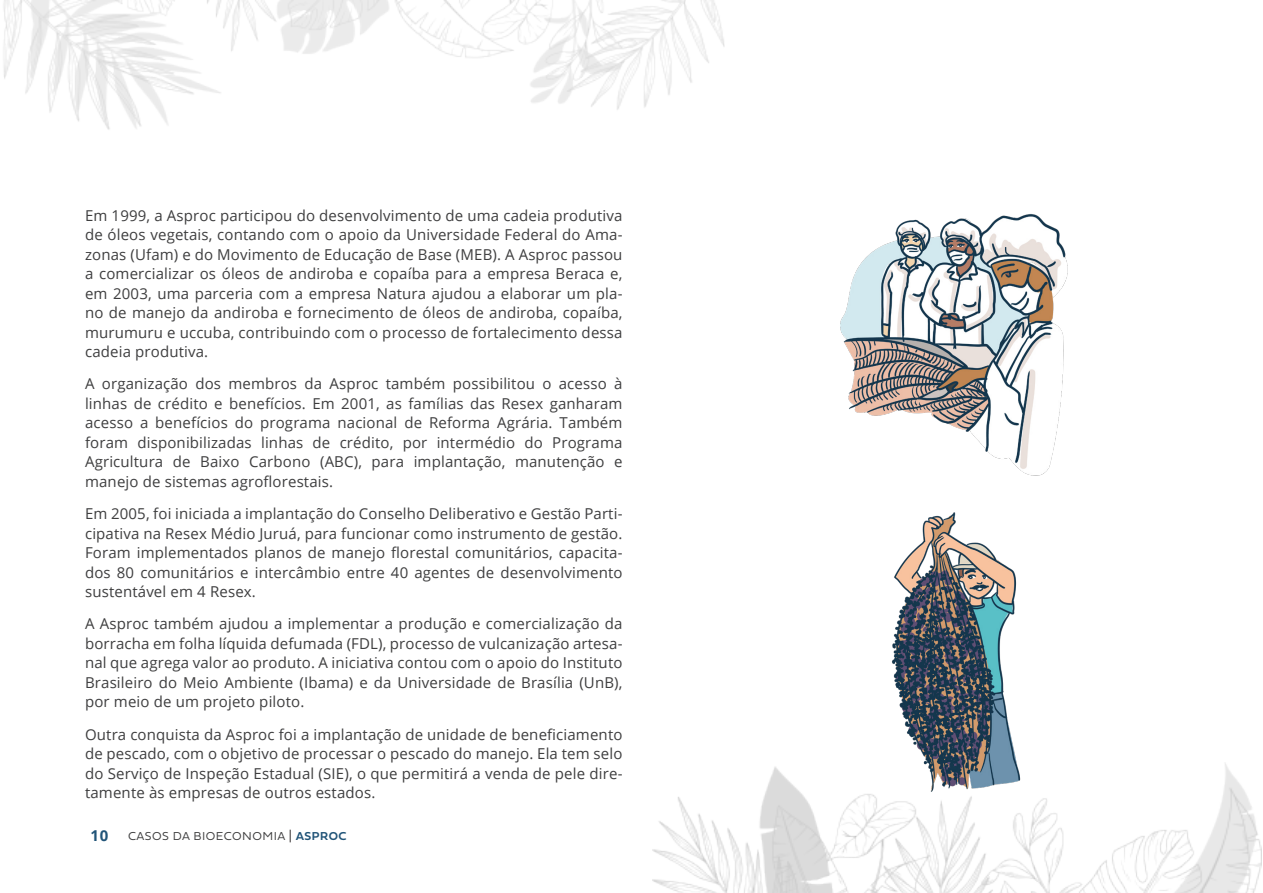
<style>
.page{position:relative;width:1263px;height:893px;background:#fff}
.page>*{position:absolute;margin:0;border:0;box-sizing:border-box;transform-origin:0 0}
.corpo{font:15px/19.5px "Open Sans";letter-spacing:.01em;color:#3e3e3f;text-align:justify}
.t1{font:700 15px "Open Sans";color:#215478}
.t2{font:12px "Fieldwork Geo Light";letter-spacing:.04em;color:#3e3e3f}
.s1{color:#231f20}
.s2{font-family:"Fieldwork Geo Demibold";color:#215478}
</style>
<div class="page">
<img style="left:653px;top:763px;width:609px;height:130px">
<img style="left:3px;top:0;width:722px;height:130px">
<img style="left:840px;top:214px;width:228px;height:262px">
<img style="left:850px;top:512px;width:211px;height:290px">
<p class="corpo" style="left:85px;top:205px;width:539px">Em 1999, a Asproc participou do desenvolvimento de uma cadeia produtiva de óleos vegetais, contando com o apoio da Universidade Federal do Ama&shy;zonas (Ufam) e do Movimento de Educação de Base (MEB). A Asproc passou a comercializar os óleos de andiroba e copaíba para a empresa Beraca e, em 2003, uma parceria com a empresa Natura ajudou a elaborar um pla&shy;no de manejo da andiroba e fornecimento de óleos de andiroba, copaíba, murumuru e uccuba, contribuindo com o processo de fortalecimento dessa cadeia produtiva.</p>
<p class="corpo" style="left:85px;top:374px;width:539px">A organização dos membros da Asproc também possibilitou o acesso à linhas de crédito e benefícios. Em 2001, as famílias das Resex ganharam acesso a benefícios do programa nacional de Reforma Agrária. Também foram disponibilizadas linhas de crédito, por intermédio do Programa Agricultura de Baixo Carbono (ABC), para implantação, manutenção e manejo de sistemas agroflorestais.</p>
<p class="corpo" style="left:85px;top:503px;width:539px">Em 2005, foi iniciada a implantação do Conselho Deliberativo e Gestão Parti&shy;cipativa na Resex Médio Juruá, para funcionar como instrumento de gestão.<br>Foram implementados planos de manejo florestal comunitários, capacita&shy;dos 80 comunitários e intercâmbio entre 40 agentes de desenvolvimento sustentável em 4 Resex.</p>
<p class="corpo" style="left:85px;top:614px;width:539px">A Asproc também ajudou a implementar a produção e comercialização da borracha em folha líquida defumada (FDL), processo de vulcanização artesa&shy;nal que agrega valor ao produto. A iniciativa contou com o apoio do Instituto Brasileiro do Meio Ambiente (Ibama) e da Universidade de Brasília (UnB), por meio de um projeto piloto.</p>
<p class="corpo" style="left:85px;top:724px;width:539px">Outra conquista da Asproc foi a implantação de unidade de beneficiamento de pescado, com o objetivo de processar o pescado do manejo. Ela tem selo do Serviço de Inspeção Estadual (SIE), o que permitirá a venda de pele dire&shy;tamente às empresas de outros estados.</p>
<p class="t1" style="left:90px;top:825px;width:19px">10</p>
<p class="t2" style="left:128px;top:826px;width:220px">CASOS DA BIOECONOMIA <span class="s1">|</span> <span class="s2">ASPROC</span></p>
</div>
